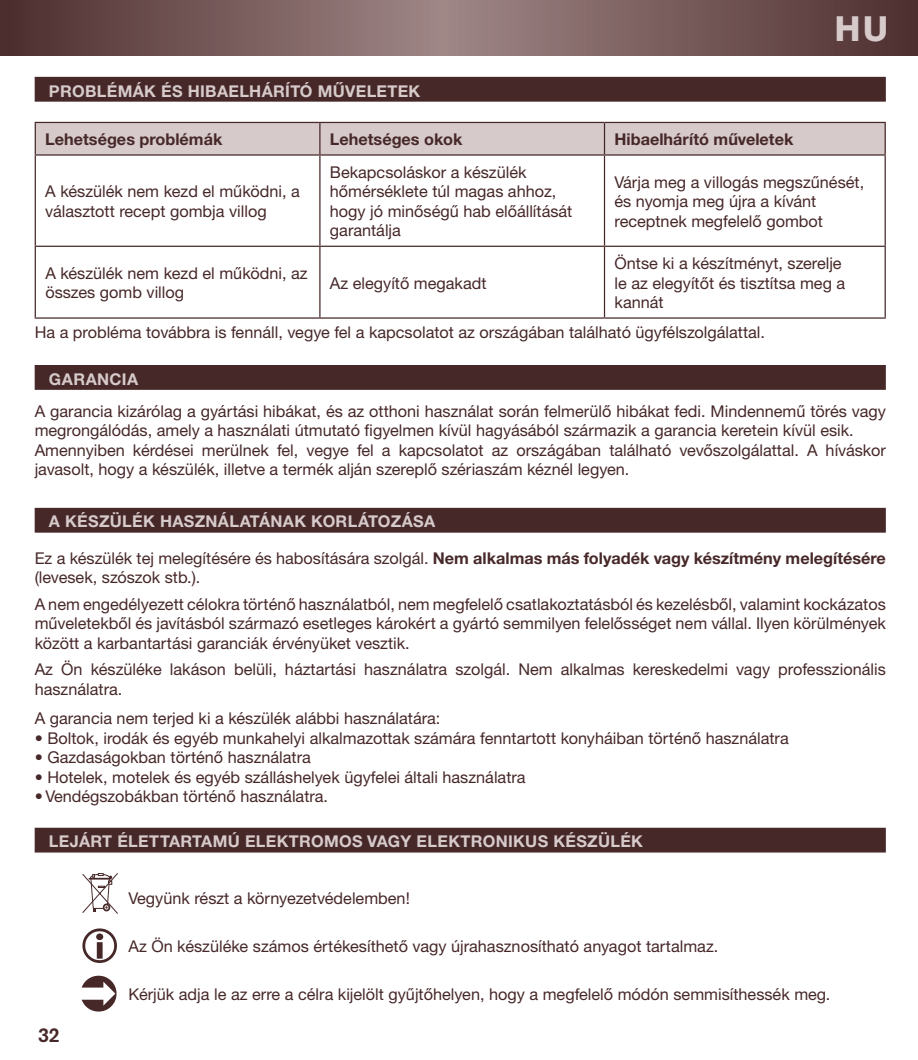
<style>
.page{position:relative;width:918px;height:1060px;background:#fff}
.page>*{position:absolute;margin:0;border:0;box-sizing:border-box;transform-origin:0 0}
.t1{font:700 35px "Akzidenz Grotesk BE";color:#d6caca}
.t2{font:500 20px "Akzidenz Grotesk BE";color:#472829}
.t3{font:16.25px/19.5px "Helvetica Neue CE";color:#472829}
.t4{font:700 16.25px "Helvetica Neue CE";letter-spacing:.02em;color:#d6caca}
.t5{font:700 16.25px "Helvetica Neue CE";color:#472829}
.s1{font-weight:700}
</style>
<div class="page">
<svg style="left:0;top:0;width:917px;height:56px;background:#765a5a"></svg>
<svg style="left:82px;top:873px;width:36px;height:40px"></svg>
<svg style="left:82px;top:928px;width:35px;height:35px"></svg>
<svg style="left:82px;top:975px;width:34px;height:36px"></svg>
<div style="left:35px;top:77px;width:850px;height:25px;background:#472829;border:1px solid #472829"></div>
<div style="left:35px;top:365px;width:850px;height:25px;background:#472829;border:1px solid #472829"></div>
<div style="left:35px;top:508px;width:850px;height:24px;background:#472829"></div>
<div style="left:35px;top:827px;width:850px;height:25px;background:#472829;border:1px solid #472829"></div>
<div style="left:36px;top:123px;width:848px;height:31px;background:#d6caca"></div>
<hr style="left:35px;top:122px;width:285px;height:1px;background:#472829">
<hr style="left:35px;top:123px;width:1px;height:31px;background:#472829">
<hr style="left:320px;top:122px;width:284px;height:1px;background:#472829">
<hr style="left:319px;top:123px;width:1px;height:31px;background:#472829">
<hr style="left:604px;top:122px;width:281px;height:1px;background:#472829">
<hr style="left:603px;top:123px;width:2px;height:31px;background:#472829">
<hr style="left:884px;top:123px;width:1px;height:31px;background:#472829">
<hr style="left:35px;top:154px;width:285px;height:2px;background:#472829">
<hr style="left:35px;top:156px;width:1px;height:90px;background:#472829">
<hr style="left:320px;top:154px;width:284px;height:2px;background:#472829">
<hr style="left:319px;top:156px;width:1px;height:90px;background:#472829">
<hr style="left:604px;top:154px;width:281px;height:2px;background:#472829">
<hr style="left:603px;top:156px;width:2px;height:90px;background:#472829">
<hr style="left:884px;top:156px;width:1px;height:90px;background:#472829">
<hr style="left:35px;top:246px;width:285px;height:1px;background:#472829">
<hr style="left:35px;top:247px;width:1px;height:70px;background:#472829">
<hr style="left:320px;top:246px;width:284px;height:1px;background:#472829">
<hr style="left:319px;top:247px;width:1px;height:70px;background:#472829">
<hr style="left:604px;top:246px;width:281px;height:1px;background:#472829">
<hr style="left:603px;top:247px;width:2px;height:70px;background:#472829">
<hr style="left:884px;top:247px;width:1px;height:70px;background:#472829">
<hr style="left:35px;top:317px;width:285px;height:2px;background:#472829">
<hr style="left:320px;top:317px;width:284px;height:2px;background:#472829">
<hr style="left:604px;top:317px;width:281px;height:2px;background:#472829">
<h1 class="t1" style="left:834px;top:8px;width:51px">hU</h1>
<p class="t4" style="left:49px;top:81px;width:370px">PROBLÉMÁK ÉS HIBAELHÁRÍTÓ MŰVELETEK</p>
<p class="t5" style="left:45px;top:129px;width:178px">LEHETSÉGES PROBLÉMÁK</p>
<p class="t5" style="left:330px;top:129px;width:134px">LEHETSÉGES OKOK</p>
<p class="t5" style="left:614px;top:129px;width:180px">HIBAELHÁRÍTÓ MŰVELETEK</p>
<p class="t3" style="left:45px;top:182px;width:256px">A készülék nem kezd el működni, a választott recept gombja villog</p>
<p class="t3" style="left:330px;top:162px;width:244px">Bekapcsoláskor a készülék hőmérséklete túl magas ahhoz, hogy jó minőségű hab előállítását garantálja</p>
<p class="t3" style="left:614px;top:172px;width:251px">Várja meg a villogás megszűnését, és nyomja meg újra a kívánt receptnek megfelelő gombot</p>
<p class="t3" style="left:614px;top:254px;width:232px">Öntse ki a készítményt, szerelje le az elegyítőt és tisztítsa meg a kannát</p>
<p class="t3" style="left:35px;top:323px;width:731px">Ha a probléma továbbra is fennáll, vegye fel a kapcsolatot az országában található ügyfélszolgálattal.</p>
<p class="t4" style="left:49px;top:369px;width:91px">GARANCIA</p>
<p class="t3" style="left:35px;top:401px;width:852px">A garancia kizárólag a gyártási hibákat, és az otthoni használat során felmerülő hibákat fedi. Mindennemű törés vagy megrongálódás, amely a használati útmutató figyelmen kívül hagyásából származik a garancia keretein kívül esik.<br>Amennyiben kérdései merülnek fel, vegye fel a kapcsolatot az országában található vevőszolgálattal. A híváskor javasolt, hogy a készülék, illetve a termék alján szereplő szériaszám kéznél legyen.</p>
<p class="t4" style="left:49px;top:511px;width:85px">A KÉSZÜLÉK</p>
<p class="t4" style="left:160px;top:511px;width:276px">HASZNÁLATÁNAK KO RLÁTOZÁSA</p>
<p class="t3" style="left:35px;top:548px;width:852px">Ez a készülék tej melegítésére és habosítására szolgál. <span class="s1">NEM ALKALMAS MÁS FOLYADÉK VAGY KÉSZÍTMÉNY MELEGÍTÉSÉRE </span>(levesek, szószok stb.).</p>
<p class="t3" style="left:35px;top:594px;width:852px;text-align:justify">A nem engedélyezett célokra történő használatból, nem megfelelő csatlakoztatásból és kezelésből, valamint kockázatos műveletekből és javításból származó esetleges károkért a gyártó semmilyen felelősséget nem vállal. Ilyen körülmények között a karbantartási garanciák érvényüket vesztik.</p>
<p class="t3" style="left:35px;top:660px;width:852px">Az Ön készüléke lakáson belüli, háztartási használatra szolgál. Nem alkalmas kereskedelmi vagy professzionális használatra.</p>
<p class="t3" style="left:35px;top:709px;width:407px">A garancia nem terjed ki a készülék alábbi használatára:</p>
<p class="t3" style="left:35px;top:728px;width:755px">• Boltok, irodák és egyéb munkahelyi alkalmazottak számára fenntartott konyháiban történő használatra</p>
<p class="t3" style="left:35px;top:748px;width:277px">• Gazdaságokban történő használatra</p>
<p class="t3" style="left:35px;top:767px;width:492px">• Hotelek, motelek és egyéb szálláshelyek ügyfelei általi használatra</p>
<p class="t3" style="left:35px;top:787px;width:295px">• Vendégszobákban történő használatra.</p>
<p class="t4" style="left:49px;top:830px;width:573px">LEJÁRT ÉLETTARTAMÚ ELEKTRO MOS VAGY ELEKTRON IKUS KÉSZÜLÉK</p>
<p class="t3" style="left:45px;top:263px;width:264px">A készülék nem kezd el működni, az összes gomb villog</p>
<p class="t3" style="left:330px;top:273px;width:158px">Az elegyítő megakadt</p>
<p class="t2" style="left:38px;top:1023px;width:23px">32</p>
<p class="t3" style="left:128px;top:888px;width:283px">Vegyünk részt a környezetvédelemben!</p>
<p class="t3" style="left:128px;top:936px;width:591px">Az Ön készüléke számos értékesíthető vagy újrahasznosítható anyagot tartalmaz.</p>
<p class="t3" style="left:128px;top:984px;width:703px">Kérjük adja le az erre a célra kijelölt gyűjtőhelyen, hogy a megfelelő módón semmisíthessék meg.</p>
</div>
